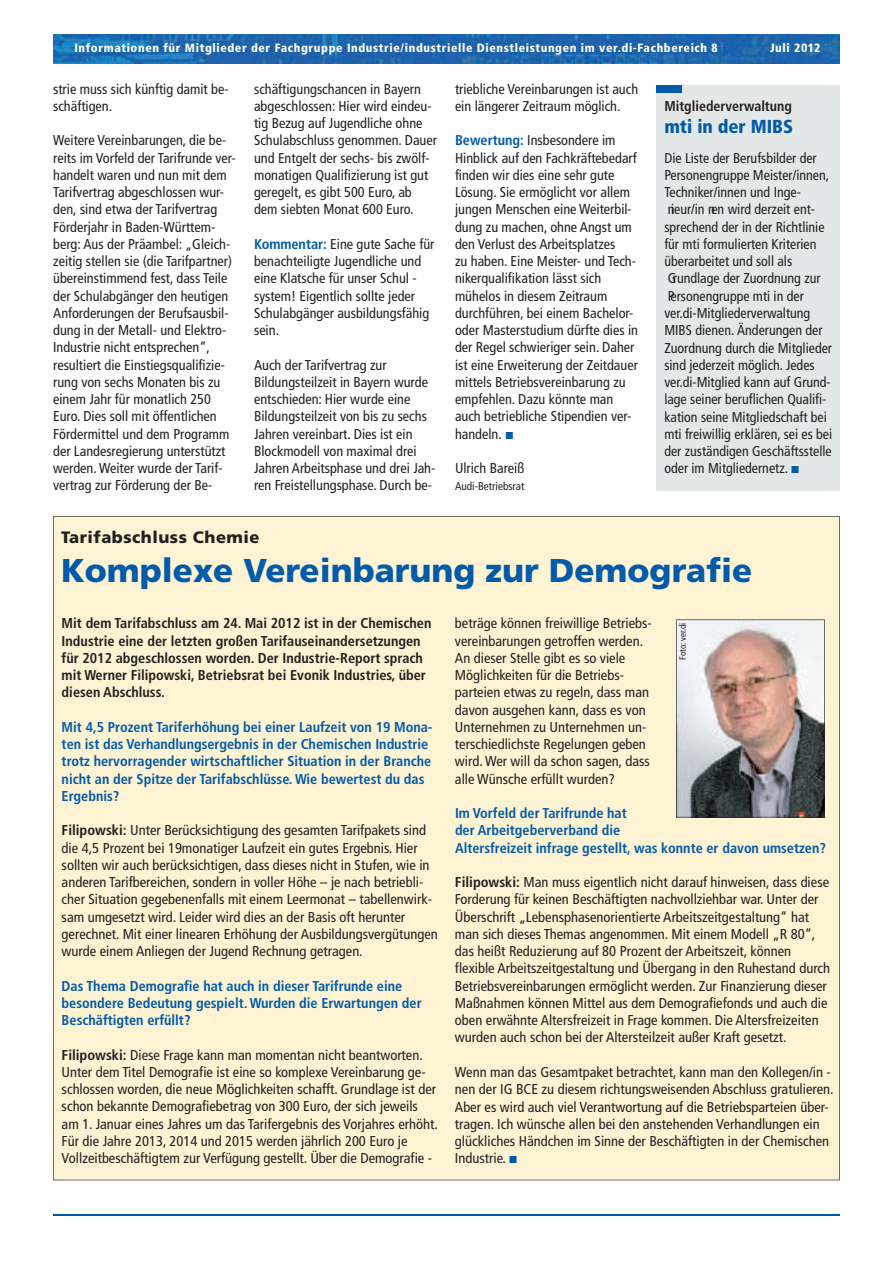
<style>
.page{position:relative;width:893px;height:1263px;background:#fff}
.page>*{position:absolute;margin:0;border:0;box-sizing:border-box;transform-origin:0 0}
.t1{font:900 33px "Frutiger LT";color:#015aaa}
.t2{font:900 condensed 18.75px "Frutiger LT";color:#015aaa}
.t3{font:900 16.5px "Frutiger LT";letter-spacing:.03em;color:#231f20}
.t4{font:condensed 14.25px/17.2px "Frutiger LT";color:#231f20}
.t5{font:700 condensed 14.25px/17.2px "Frutiger LT";color:#015aaa}
.t6{font:700 condensed 14.25px/17.2px "Frutiger LT";color:#231f20}
.t7{font:900 condensed 12px "Frutiger LT";letter-spacing:.05em;color:#fff}
.t8{font:condensed 11.25px "Frutiger LT";color:#231f20}
.t9{font:condensed 9px "Frutiger LT";color:#231f20}
.s1{font-weight:700;color:#015aaa}
.s2{font-weight:700}
</style>
<div class="page">
<img style="left:53px;top:34px;width:787px;height:30px">
<hr style="left:53px;top:1214px;width:787px;height:2px;background:#015aaa">
<div style="left:53px;top:516px;width:787px;height:664px;background:#fef3d2"></div>
<div style="left:656px;top:85px;width:184px;height:405px;background:#e4e7e7"></div>
<div style="left:656px;top:85px;width:25px;height:7px;background:#015aaa"></div>
<svg style="left:676px;top:619px;width:149px;height:198px"></svg>
<svg style="left:510px;top:1156px;width:7px;height:7px"></svg>
<p class="t7" style="left:74px;top:43px;width:645px">Informationen für Mitglieder der Fachgruppe Industrie/industrielle Dienstleistungen im ver.di-Fachbereich 8</p>
<p class="t7" style="left:770px;top:43px;width:52px">Juli 2012</p>
<p class="t4" style="left:53px;top:81px;width:177px">strie muss sich künftig damit be&shy;schäftigen.</p>
<p class="t4" style="left:53px;top:133px;width:184px">Weitere Vereinbarungen, die be&shy;reits im Vorfeld der Tarifrunde ver&shy;handelt waren und nun mit dem<br>Tarifvertrag abgeschlossen wur&shy;den, sind etwa der Tarifvertrag<br>Förderjahr in Baden-Württem&shy;berg: Aus der Präambel: „Gleich&shy;zeitig stellen sie (die Tarifpartner) übereinstimmend fest, dass Teile der Schulabgänger den heutigen<br>Anforderungen der Berufsausbil&shy;dung in der Metall- und Elektro-<br>Industrie nicht entsprechen“, resultiert die Einstiegsqualifizie&shy;rung von sechs Monaten bis zu einem Jahr für monatlich 250<br>Euro. Dies soll mit öffentlichen<br>Fördermittel und dem Programm der Landesregierung unterstützt werden. Weiter wurde der Tarif&shy;vertrag zur Förderung der Be-</p>
<p class="t4" style="left:254px;top:81px;width:184px">schäftigungschancen in Bayern abgeschlossen: Hier wird eindeu&shy;tig Bezug auf Jugendliche ohne<br>Schulabschluss genommen. Dauer und Entgelt der sechs- bis zwölf&shy;monatigen Qualifizierung ist gut geregelt, es gibt 500 Euro, ab dem siebten Monat 600 Euro.</p>
<p class="t4" style="left:254px;top:236px;width:182px"><span class="s1">Kommentar:</span> Eine gute Sache für benachteiligte Jugendliche und eine Klatsche für unser Schul - system! Eigentlich sollte jeder<br>Schulabgänger ausbildungsfähig sein.</p>
<p class="t4" style="left:254px;top:357px;width:183px">Auch der Tarifvertrag zur<br>Bildungsteilzeit in Bayern wurde entschieden: Hier wurde eine<br>Bildungsteilzeit von bis zu sechs<br>Jahren vereinbart. Dies ist ein<br>Blockmodell von maximal drei<br>Jahren Arbeitsphase und drei Jah&shy;ren Freistellungsphase. Durch be-</p>
<p class="t4" style="left:455px;top:81px;width:185px">triebliche Vereinbarungen ist auch ein längerer Zeitraum möglich.</p>
<p class="t4" style="left:455px;top:133px;width:185px"><span class="s1">Bewertung:</span> Insbesondere im<br>Hinblick auf den Fachkräftebedarf finden wir dies eine sehr gute<br>Lösung. Sie ermöglicht vor allem jungen Menschen eine Weiterbil&shy;dung zu machen, ohne Angst um den Verlust des Arbeitsplatzes<br>zu haben. Eine Meister- und Tech - nikerqualifikation lässt sich mühelos in diesem Zeitraum durchführen, bei einem Bachelor&shy;oder Masterstudium dürfte dies in der Regel schwieriger sein. Daher ist eine Erweiterung der Zeitdauer mittels Betriebsvereinbarung zu empfehlen. Dazu könnte man auch betriebliche Stipendien ver&shy;handeln.</p>
<p class="t4" style="left:455px;top:461px;width:71px">Ulrich Bareiß</p>
<p class="t8" style="left:455px;top:482px;width:71px">Audi-Betriebsrat</p>
<p class="t6" style="left:664px;top:98px;width:129px">Mitgliederverwaltung</p>
<h2 class="t2" style="left:664px;top:119px;width:130px">mti in der MIBS</h2>
<p class="t4" style="left:664px;top:150px;width:169px">Die Liste der Berufsbilder der<br>Personengruppe Meister/innen,<br>Techniker/innen und Inge&shy;nieur/in nen wird derzeit ent&shy;sprechend der in der Richtlinie für mti formulierten Kriterien überarbeitet und soll als<br>Grundlage der Zuordnung zur<br>Personengruppe mti in der ver.di-Mitgliederverwaltung<br>MIBS dienen. Änderungen der<br>Zuordnung durch die Mitglieder sind jederzeit möglich. Jedes ver.di-Mitglied kann auf Grund&shy;lage seiner beruflichen Qualifi&shy;kation seine Mitgliedschaft bei mti freiwillig erklären, sei es bei der zuständigen Geschäftsstelle oder im Mitgliedernetz.</p>
<p class="t3" style="left:61px;top:530px;width:200px">Tarifabschluss Chemie</p>
<h1 class="t1" style="left:61px;top:557px;width:693px">Komplexe Vereinbarung zur Demografie</h1>
<p class="t9" style="left:679px;top:659px;width:38px;rotate:-90deg">Foto: ver.di</p>
<p class="t4" style="left:455px;top:616px;width:198px">beträge können freiwillige Betriebs&shy;vereinbarungen getroffen werden.<br>An dieser Stelle gibt es so viele Möglichkeiten für die Betriebs - parteien etwas zu regeln, dass man davon ausgehen kann, dass es von Unternehmen zu Unternehmen un&shy;terschiedlichste Regelungen geben wird. Wer will da schon sagen, dass alle Wünsche erfüllt wurden?</p>
<p class="t5" style="left:455px;top:806px;width:372px">Im Vorfeld der Tarifrunde hat<br>der Arbeitgeberverband die<br>Altersfreizeit infrage gestellt, was konnte er davon umsetzen?</p>
<p class="t4" style="left:455px;top:875px;width:377px"><span class="s2">Filipowski:</span> Man muss eigentlich nicht darauf hinweisen, dass diese Forderung für keinen Beschäftigten nachvollziehbar war. Unter der Überschrift „Lebensphasenorientierte Arbeitszeitgestaltung“ hat man sich dieses Themas angenommen. Mit einem Modell „R 80“, das heißt Reduzierung auf 80 Prozent der Arbeitszeit, können flexible Arbeitszeitgestaltung und Übergang in den Ruhestand durch Betriebsvereinbarungen ermöglicht werden. Zur Finanzierung dieser Maßnahmen können Mittel aus dem Demografiefonds und auch die oben erwähnte Altersfreizeit in Frage kommen. Die Altersfreizeiten wurden auch schon bei der Altersteilzeit außer Kraft gesetzt.</p>
<p class="t4" style="left:455px;top:1064px;width:380px">Wenn man das Gesamtpaket betrachtet, kann man den Kolle gen/in - nen der IG BCE zu diesem richtungsweisenden Abschluss gratulieren.<br>Aber es wird auch viel Verantwortung auf die Betriebsparteien über&shy;tragen. Ich wünsche allen bei den anstehenden Verhandlungen ein glückliches Händchen im Sinne der Beschäftigten in der Chemischen Industrie.</p>
<p class="t6" style="left:62px;top:616px;width:371px">Mit dem Tarifabschluss am 24. Mai 2012 ist in der Chemischen Industrie eine der letzten großen Tarifauseinandersetzungen für 2012 abgeschlossen worden. Der Industrie-Report sprach mit Werner Filipowski, Betriebsrat bei Evonik Industries, über diesen Abschluss.</p>
<p class="t5" style="left:62px;top:719px;width:372px">Mit 4,5 Prozent Tariferhöhung bei einer Laufzeit von 19 Mona&shy;ten ist das Verhandlungsergebnis in der Chemischen Industrie trotz hervorragender wirtschaftlicher Situation in der Branche nicht an der Spitze der Tarifabschlüsse. Wie bewertest du das Ergebnis?</p>
<p class="t4" style="left:62px;top:823px;width:378px"><span class="s2">Filipowski:</span> Unter Berücksichtigung des gesamten Tarifpakets sind die 4,5 Prozent bei 19monatiger Laufzeit ein gutes Ergebnis. Hier sollten wir auch berücksichtigen, dass dieses nicht in Stufen, wie in anderen Tarifbereichen, sondern in voller Höhe – je nach betriebli&shy;cher Situation gegebenenfalls mit einem Leermonat – tabellenwirk&shy;sam umgesetzt wird. Leider wird dies an der Basis oft herunter gerechnet. Mit einer linearen Erhöhung der Ausbildungsvergütungen wurde einem Anliegen der Jugend Rechnung getragen.</p>
<p class="t5" style="left:62px;top:978px;width:362px">Das Thema Demografie hat auch in dieser Tarifrunde eine besondere Bedeutung gespielt. Wurden die Erwartungen der<br>Beschäftigten erfüllt?</p>
<p class="t4" style="left:62px;top:1047px;width:378px"><span class="s2">Filipowski:</span> Diese Frage kann man momentan nicht beantworten.<br>Unter dem Titel Demografie ist eine so komplexe Vereinbarung ge&shy;schlossen worden, die neue Möglichkeiten schafft. Grundlage ist der schon bekannte Demografiebetrag von 300 Euro, der sich jeweils am 1. Januar eines Jahres um das Tarifergebnis des Vorjahres erhöht.<br>Für die Jahre 2013, 2014 und 2015 werden jährlich 200 Euro je Vollzeitbeschäftigtem zur Verfügung gestellt. Über die Demografie -</p>
</div>
